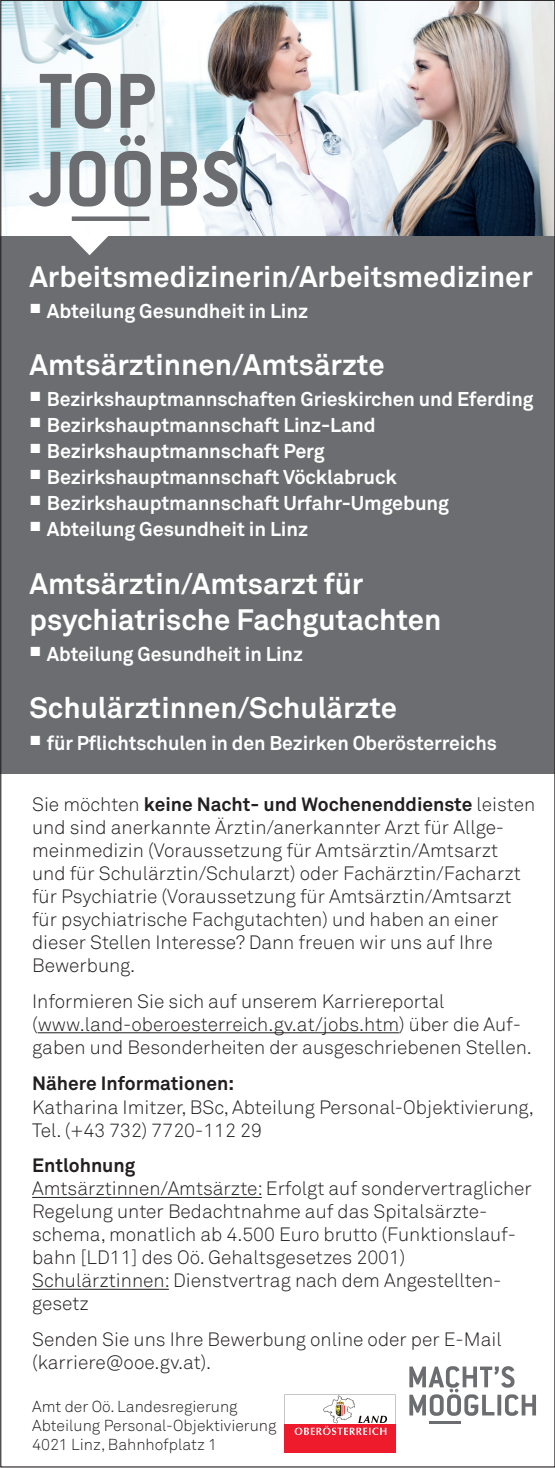
<style>
.page{position:relative;width:555px;height:1468px;background:#fff}
.page>*{position:absolute;margin:0;border:0;box-sizing:border-box;transform-origin:0 0}
.t1{font:85.5px "Conduit ITCTT Bold";color:#6c6d70}
.t2{font:700 29.25px/36px "Akkurat";color:#fff}
.t3{font:700 19.8px "Akkurat";letter-spacing:-.005em;color:#fff}
.t4{font:19.12px/22.9px "Akkurat OEVP Light";color:#231f20}
.t5{font:700 19.12px "Akkurat";color:#231f20}
.t6{font:15.75px/18.9px "Akkurat OEVP Light";color:#231f20}
.s1{font-family:"Akkurat";font-weight:700}
</style>
<div class="page">
<img style="left:2px;top:2px;width:551px;height:234px">
<div style="left:0;top:236px;width:555px;height:537px;background:#6c6d70"></div>
<svg style="left:70px;top:235px;width:39px;height:20px"></svg>
<hr style="left:38px;top:1032px;width:361px;height:1px;background:#231f20">
<hr style="left:32px;top:1196px;width:230px;height:1px;background:#231f20">
<hr style="left:32px;top:1288px;width:137px;height:1px;background:#231f20">
<svg style="left:409px;top:1366px;width:127px;height:49px"></svg>
<hr style="left:430px;top:1420px;width:31px;height:3px;background:#6c6d70">
<div style="left:284px;top:1424px;width:111px;height:28px;background:#ee1b2d"></div>
<svg style="left:284px;top:1394px;width:111px;height:40px"></svg>
<div style="left:72px;top:216px;width:77px;height:5px;background:#6c6d70"></div>
<p class="t1" style="left:39px;top:48px;width:119px">TOP</p>
<p class="t1" style="left:29px;top:126px;width:212px">JOÖBS</p>
<p class="t2" style="left:29px;top:261px;width:504px">Arbeitsmedizinerin/Arbeitsmediziner</p>
<p class="t3" style="left:29px;top:303px;width:280px"><sup>■</sup> Abteilung Gesundheit in Linz</p>
<p class="t2" style="left:29px;top:350px;width:356px">Amtsärztinnen/Amtsärzte</p>
<p class="t3" style="left:29px;top:392px;width:505px"><sup>■</sup> Bezirkshauptmannschaften Grieskirchen und Eferding</p>
<p class="t3" style="left:29px;top:418px;width:347px"><sup>■</sup> Bezirkshauptmannschaft Linz-Land</p>
<p class="t3" style="left:29px;top:444px;width:297px"><sup>■</sup> Bezirkshauptmannschaft Perg</p>
<p class="t3" style="left:29px;top:470px;width:369px"><sup>■</sup> Bezirkshauptmannschaft Vöcklabruck</p>
<p class="t3" style="left:29px;top:496px;width:421px"><sup>■</sup> Bezirkshauptmannschaft Urfahr-Umgebung</p>
<p class="t3" style="left:29px;top:522px;width:280px"><sup>■</sup> Abteilung Gesundheit in Linz</p>
<p class="t2" style="left:29px;top:568px;width:413px">Amtsärztin/Amtsarzt für psychiatrische Fachgutachten</p>
<p class="t3" style="left:29px;top:646px;width:275px"><sup>■</sup> Abteilung Gesundheit in Linz</p>
<p class="t2" style="left:29px;top:693px;width:369px">Schulärztinnen/Schulärzte</p>
<p class="t3" style="left:29px;top:735px;width:469px"><sup>■</sup> für Pflichtschulen in den Bezirken Oberösterreichs</p>
<p class="t4" style="left:32px;top:795px;width:504px">Sie möchten <span class="s1">keine Nacht- und Wochenenddienste</span> leisten und sind anerkannte Ärztin/anerkannter Arzt für Allge&shy;meinmedizin (Voraussetzung für Amtsärztin/Amtsarzt und für Schulärztin/Schularzt) oder Fachärztin/Facharzt für Psychiatrie (Voraussetzung für Amtsärztin/Amtsarzt für psychiatrische Fachgutachten) und haben an einer dieser Stellen Interesse? Dann freuen wir uns auf Ihre Bewerbung.</p>
<p class="t4" style="left:32px;top:991px;width:501px">Informieren Sie sich auf unserem Karriereportal (www.land-oberoesterreich.gv.at/jobs.htm) über die Auf&shy;gaben und Besonderheiten der ausgeschriebenen Stellen.</p>
<p class="t5" style="left:32px;top:1076px;width:204px">Nähere Informationen:</p>
<p class="t4" style="left:32px;top:1097px;width:503px">Katharina Imitzer, BSc, Abteilung Personal-Objektivierung,<br>Tel. (+43 732) 7720-112 29</p>
<p class="t5" style="left:32px;top:1158px;width:105px">Entlohnung</p>
<p class="t4" style="left:32px;top:1179px;width:501px">Amtsärztinnen/Amtsärzte:Erfolgt auf sondervertraglicher Regelung unter Bedachtnahme auf das Spitalsärzte&shy;schema, monatlich ab 4.500 Euro brutto (Funktionslauf&shy;bahn [LD11] des Oö. Gehaltsgesetzes 2001)</p>
<p class="t4" style="left:32px;top:1270px;width:471px">Schulärztinnen:Dienstvertrag nach dem Angestellten&shy;gesetz</p>
<p class="t4" style="left:32px;top:1329px;width:471px">Senden Sie uns Ihre Bewerbung online oder per E-Mail (karriere@ooe.gv.at).</p>
<p class="t6" style="left:32px;top:1398px;width:246px">Amt der Oö. Landesregierung<br>Abteilung Personal-Objektivierung<br>4021 Linz, Bahnhofplatz 1</p>
</div>
